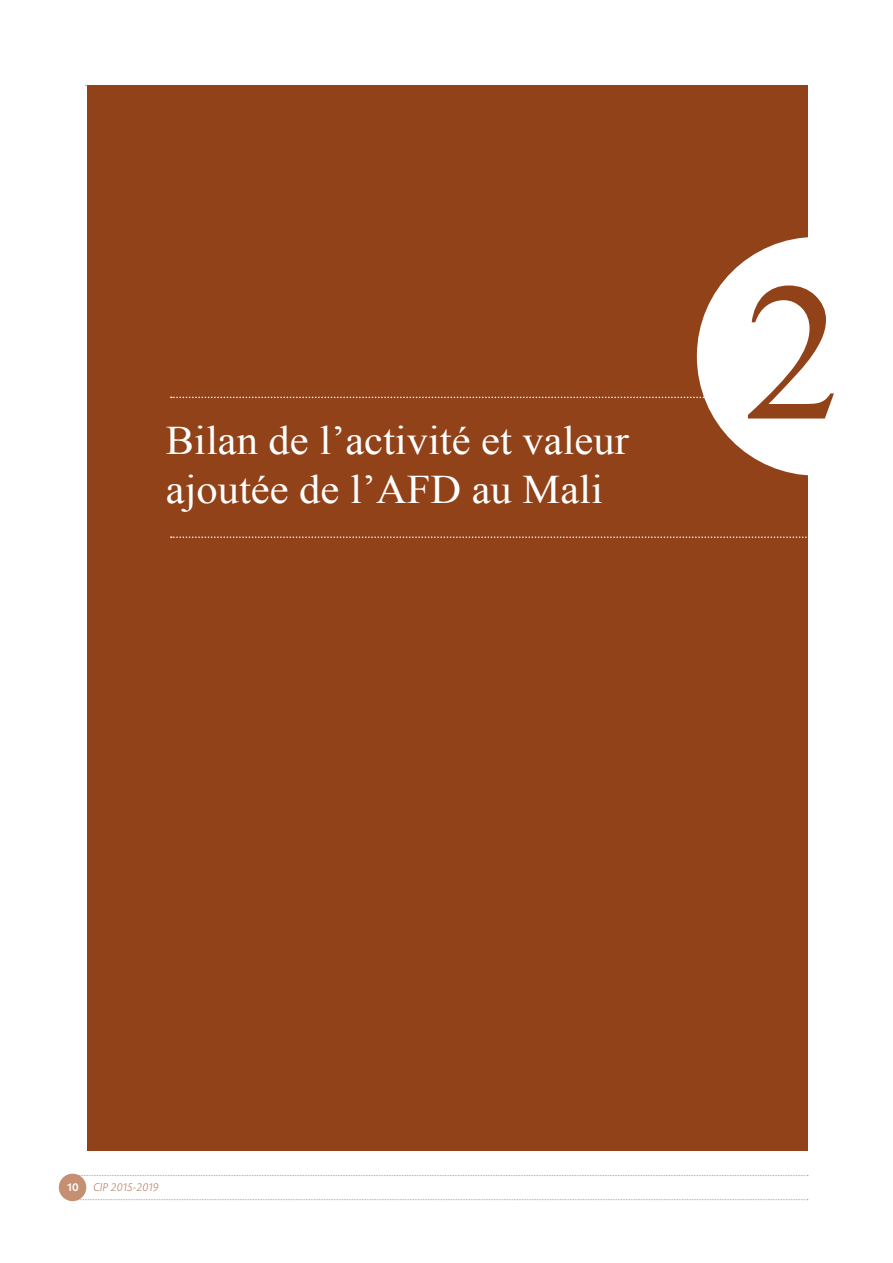
<style>
.page{position:relative;width:893px;height:1263px;background:#fff}
.page>*{position:absolute;margin:0;border:0;box-sizing:border-box;transform-origin:0 0}
.t1{font:196.8px "Times New Roman";color:#914219}
.t2{font:40.5px/48.6px "Times New Roman";color:#fff;scale:1.05 1}
.t3{font:italic 300 12px "Today SBOP";letter-spacing:-.03em;color:#b97e5e}
.s1{font-weight:500;font-style:normal;color:#fff}
</style>
<div class="page">
<svg style="left:79px;top:1175px;width:729px;height:1px"></svg>
<svg style="left:79px;top:1199px;width:729px;height:1px"></svg>
<div style="left:59px;top:1174px;width:27px;height:27px;background:#c58f72;border-radius:50%"></div>
<div style="left:88px;top:85px;width:720px;height:1065px;background:#914219"></div>
<svg style="left:697px;top:237px;width:111px;height:239px;fill:#fff"></svg>
<svg style="left:171px;top:397px;width:580px;height:1px"></svg>
<svg style="left:171px;top:536px;width:636px;height:2px"></svg>
<hr style="left:892px;top:349px;width:1px;height:914px;background:#914219">
<p class="t2" style="left:166px;top:416px;width:442px">Bilan de l’activité et valeur ajoutée de l’AFD au Mali</p>
<h1 class="t1" style="left:744px;top:220px;width:100px">2</h1>
<p class="t3" style="left:66px;top:1180px;width:94px"><span class="s1">10</span> CIP 2015-2019</p>
</div>
